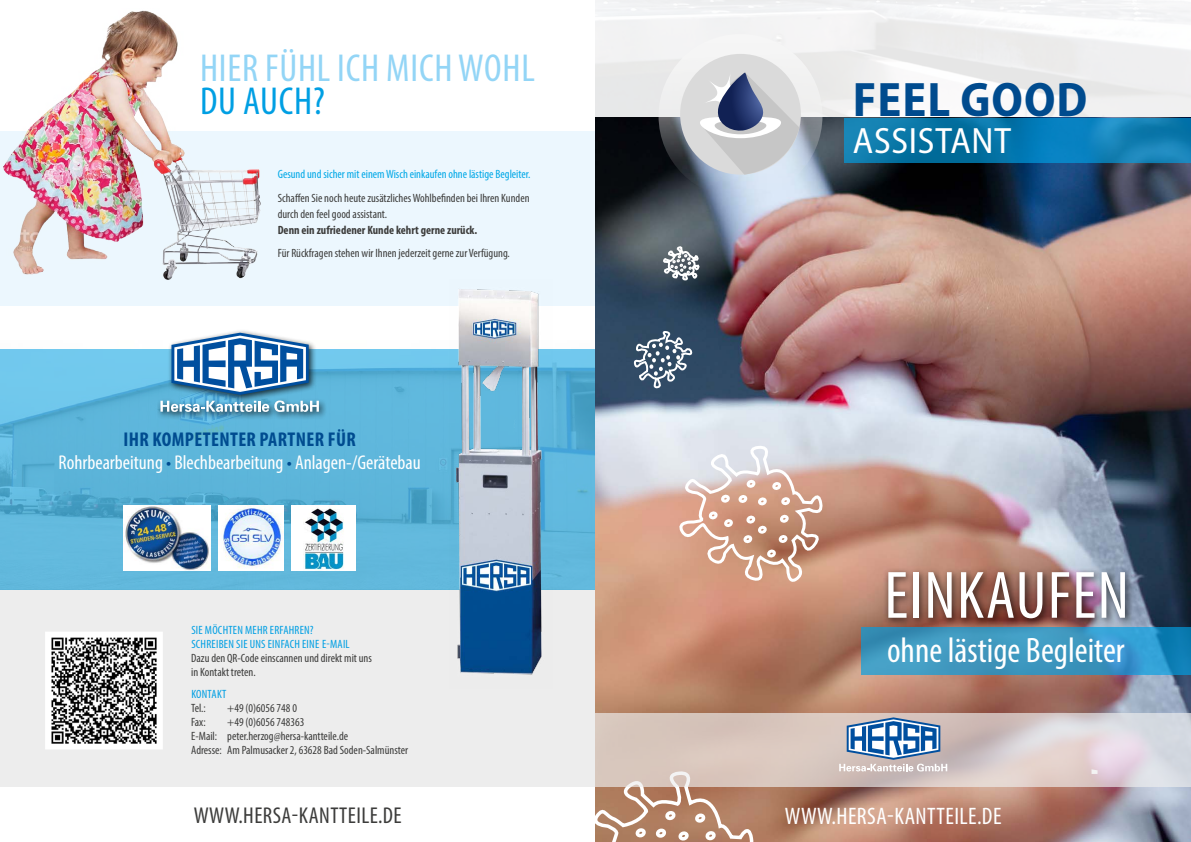
<style>
.page{position:relative;width:1191px;height:842px;background:#fff}
.page>*{position:absolute;margin:0;border:0;box-sizing:border-box;transform-origin:0 0}
.t1{font:condensed 67.6px "Myriad Pro";letter-spacing:.02em;color:#fff}
.t2{font:700 semi-condensed 48.6px "Myriad Pro";letter-spacing:.02em;color:#004b8e}
.t3{font:condensed 39.1px "Myriad Pro";letter-spacing:.02em;color:#93d5f6}
.t4{font:condensed 39.1px "Myriad Pro";letter-spacing:.02em;color:#009fe3}
.t5{font:semi-condensed 36.8px "Myriad Pro";letter-spacing:.02em;color:#fff}
.t6{font:condensed 35.5px "Myriad Pro";color:#fff}
.t7{font:condensed 24px "Myriad Pro";letter-spacing:.02em;color:#fff}
.t8{font:condensed 23px "Myriad Pro";letter-spacing:.02em;color:#3c3c3b}
.t9{font:condensed 20px/23px "Myriad Pro";color:#fff;text-align:center}
.t10{font:condensed 12px/14px "Myriad Pro";color:#3c3c3b}
.t11{font:condensed 12px/14px "Myriad Pro";letter-spacing:.02em;color:#009fe3}
.t12{font:condensed 12px "Myriad Pro";color:#00a8e7}
.t13{font:700 condensed 12px "Myriad Pro";color:#3c3c3b}
.s1{font-weight:700;color:#004c90}
.s2{color:#004c90}
</style>
<div class="page">
<div style="left:0;top:131px;width:604px;height:175px;background:#ecf7fe"></div>
<div style="left:0;top:589px;width:595px;height:198px;background:#ededed"></div>
<img style="left:595px;top:0;width:596px;height:118px">
<svg style="left:0;top:349px;width:595px;height:240px;background:#5eb6db"></svg>
<img style="left:595px;top:118px;width:596px;height:724px">
<img style="left:3px;top:10px;width:258px;height:270px">
<svg style="left:658px;top:34px;width:164px;height:164px;fill:#ededf0"></svg>
<div style="left:680px;top:54px;width:121px;height:121px;background:#dadada;border-radius:50%"></div>
<svg style="left:699px;top:70px;width:100px;height:105px"></svg>
<svg style="left:45px;top:632px;width:118px;height:117px"></svg>
<svg style="left:676px;top:446px;width:151px;height:141px;background:#d6b3a3"></svg>
<svg style="left:595px;top:787px;width:164px;height:55px;background:#bc9179"></svg>
<svg style="left:633px;top:246px;width:69px;height:149px;background:#4d6073"></svg>
<svg style="left:595px;top:713px;width:596px;height:74px;background:#d8cac7"></svg>
<svg style="left:843px;top:118px;width:348px;height:44px;background:#0b7aaf"></svg>
<svg style="left:861px;top:628px;width:330px;height:47px;background:#3896c1"></svg>
<svg style="left:839px;top:717px;width:108px;height:54px"></svg>
<div style="left:883px;top:568px;width:251px;height:60px;background:#000;opacity:.67"></div>
<div style="left:156px;top:329px;width:171px;height:91px;background:#000;opacity:.75"></div>
<svg style="left:160px;top:333px;width:159px;height:79px"></svg>
<img style="left:449px;top:289px;width:104px;height:386px">
<img style="left:219px;top:505px;width:64px;height:66px">
<div style="left:291px;top:505px;width:65px;height:66px;background:#fff"></div>
<img style="left:304px;top:508px;width:40px;height:62px">
<img style="left:123px;top:505px;width:87px;height:66px">
<h3 class="t3" style="left:200px;top:45px;width:336px">HIER FÜHL ICH MICH WOHL</h3>
<h3 class="t4" style="left:200px;top:77px;width:126px">DU AUCH?</h3>
<p class="t12" style="left:278px;top:166px;width:254px">Gesund und sicher mit einem Wisch einkaufen ohne lästige Begleiter.</p>
<p class="t10" style="left:278px;top:190px;width:253px;line-height:16px">Schaffen Sie noch heute zusätzliches Wohlbefinden bei Ihren Kunden durch den feel good assistant.</p>
<p class="t13" style="left:278px;top:223px;width:201px">Denn ein zufriedener Kunde kehrt gerne zurück.</p>
<p class="t10" style="left:278px;top:246px;width:234px">Für Rückfragen stehen wir Ihnen jederzeit gerne zur Verfügung.</p>
<h3 class="t9" style="left:59px;top:428px;width:364px"><span class="s1">IHR KOMPETENTER PARTNER FÜR<br></span>Rohrbearbeitung <span class="s2">•</span> Blechbearbeitung <span class="s2">•</span> Anlagen-/Gerätebau</h3>
<p class="t11" style="left:191px;top:622px;width:160px">SIE MÖCHTEN MEHR ERFAHREN?<br>SCHREIBEN SIE UNS EINFACH EINE E-MAIL</p>
<p class="t10" style="left:191px;top:650px;width:182px">Dazu den QR-Code einscannen und direkt mit uns in Kontakt treten.</p>
<p class="t11" style="left:191px;top:686px;width:36px">KONTAKT</p>
<p class="t10" style="left:191px;top:700px;width:16px">Tel.:</p>
<p class="t10" style="left:227px;top:700px;width:71px">+49 (0)6056 748 0</p>
<p class="t10" style="left:191px;top:714px;width:16px">Fax:</p>
<p class="t10" style="left:191px;top:714px;width:218px;text-indent:36px">+49 (0)6056 748363<br>E-Mail: peter.herzog@hersa-kantteile.de<br>Adresse: Am Palmusacker 2, 63628 Bad Soden-Salmünster</p>
<h2 class="t2" style="left:853px;top:68px;width:236px">FEEL GOOD</h2>
<h3 class="t5" style="left:852px;top:118px;width:160px">ASSISTANT</h3>
<h1 class="t1" style="left:884px;top:554px;width:246px">EINKAUFEN</h1>
<h3 class="t6" style="left:887px;top:628px;width:239px">ohne lästige Begleiter</h3>
<h3 class="t8" style="left:194px;top:801px;width:209px">WWW.HERSA-KANTTEILE.DE</h3>
<h3 class="t7" style="left:785px;top:801px;width:218px">WWW.HERSA-KANTTEILE.DE</h3>
</div>
